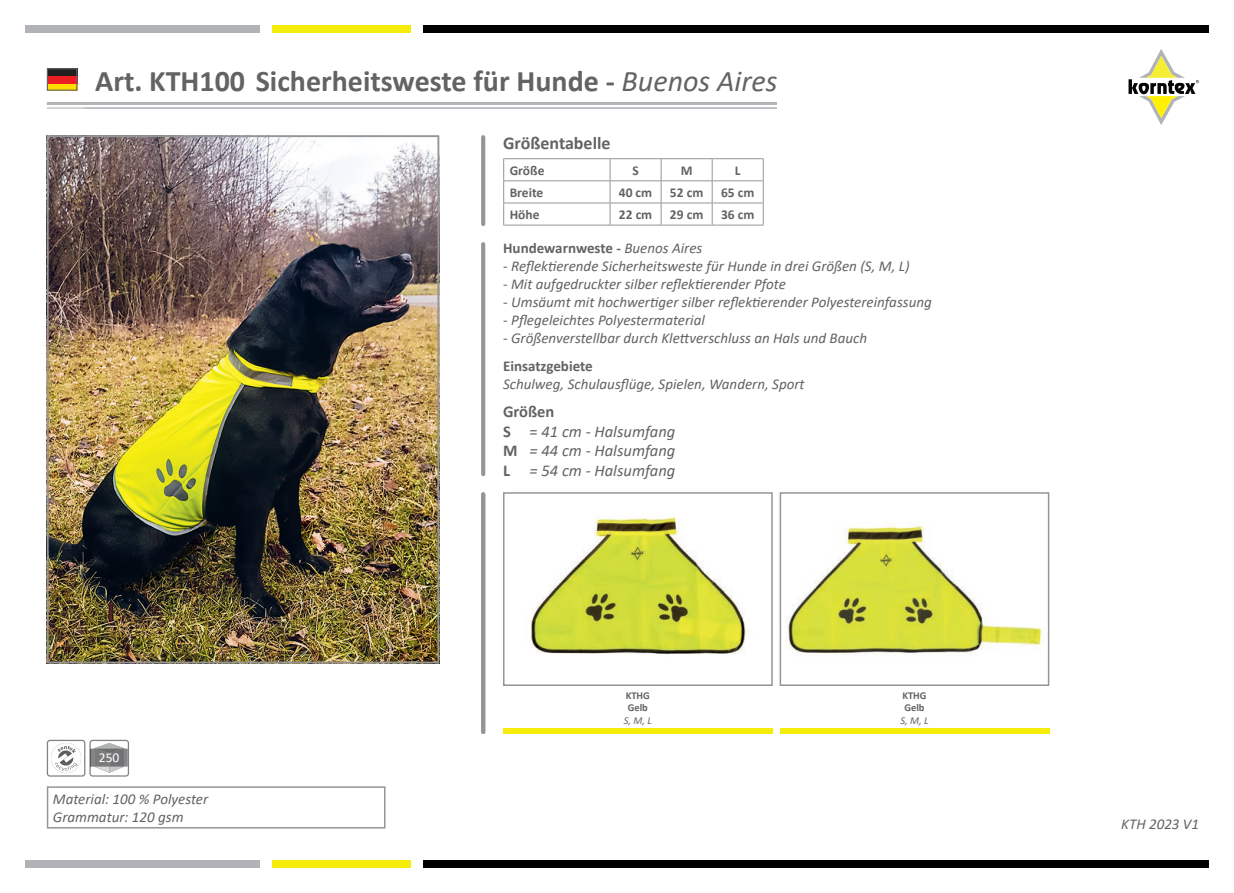
<style>
.page{position:relative;width:1234px;height:893px;background:#fff}
.page>*{position:absolute;margin:0;border:0;box-sizing:border-box;transform-origin:0 0}
.t1{font:700 30px "Calibri";color:#636366}
.t2{font:700 18px "Calibri";color:#636366}
.t3{font:italic 16.5px/19.8px "Calibri";color:#636366;text-align:justify}
.t4{font:700 16.5px/19.8px "Calibri";color:#636366}
.t5{font:italic 15px/18px "Calibri";color:#636366}
.t6{font:700 15px "Calibri";color:#636366}
.t7{font:700 13.5px "Calibri";color:#636366}
.t8{font:13.5px "Calibri";color:#fff}
.t9{font:700 10.5px "Calibri";color:#636366}
.t10{font:italic 10.5px "Calibri";color:#636366}
.s1{font-weight:400;font-style:italic}
.s2{font-style:normal}
</style>
<div class="page">
<div style="left:423px;top:26px;width:785px;height:7px;background:#000001"></div>
<div style="left:26px;top:26px;width:234px;height:7px;background:#b2b3b7"></div>
<div style="left:272px;top:26px;width:138px;height:7px;background:#f5ec09"></div>
<div style="left:423px;top:860px;width:785px;height:7px;background:#000001"></div>
<div style="left:26px;top:860px;width:234px;height:7px;background:#b2b3b7"></div>
<div style="left:272px;top:860px;width:138px;height:7px;background:#f5ec09"></div>
<svg style="left:1128px;top:49px;width:70px;height:76px"></svg>
<img style="left:50px;top:138px;width:386px;height:522px">
<div style="left:47px;top:135px;width:392px;height:528px;border:2px solid #939598"></div>
<svg style="left:481px;top:137px;width:4px;height:87px"></svg>
<svg style="left:481px;top:244px;width:4px;height:230px"></svg>
<hr style="left:503px;top:158px;width:107px;height:1px;background:#939598">
<hr style="left:610px;top:158px;width:51px;height:1px;background:#939598">
<hr style="left:661px;top:158px;width:51px;height:1px;background:#939598">
<hr style="left:503px;top:225px;width:107px;height:1px;background:#939598">
<hr style="left:610px;top:225px;width:51px;height:1px;background:#939598">
<hr style="left:661px;top:225px;width:51px;height:1px;background:#939598">
<hr style="left:712px;top:225px;width:51px;height:1px;background:#939598">
<hr style="left:712px;top:158px;width:51px;height:1px;background:#939598">
<svg style="left:503px;top:159px;width:260px;height:66px"></svg>
<hr style="left:712px;top:180px;width:51px;height:1px;background:#939598">
<hr style="left:481px;top:494px;width:4px;height:238px;background:#939598">
<img style="left:530px;top:515px;width:216px;height:139px">
<div style="left:503px;top:492px;width:269px;height:194px;border:2px solid #939598"></div>
<img style="left:786px;top:525px;width:256px;height:130px">
<div style="left:779px;top:492px;width:270px;height:194px;border:2px solid #939598"></div>
<div style="left:503px;top:729px;width:269px;height:5px;background:#f5ec09"></div>
<div style="left:779px;top:729px;width:270px;height:5px;background:#f5ec09"></div>
<hr style="left:47px;top:102px;width:729px;height:3px;background:#b2b3b7">
<hr style="left:47px;top:107px;width:729px;height:2px;background:#b2b3b7">
<svg style="left:51px;top:743px;width:30px;height:30px"></svg>
<div style="left:47px;top:740px;width:38px;height:37px;border:1px solid #808285;border-radius:3px"></div>
<svg style="left:89px;top:740px;width:40px;height:37px"></svg>
<div style="left:47px;top:786px;width:338px;height:42px;border:2px solid #939598"></div>
<div style="left:47px;top:68px;width:30px;height:8px;background:#231f20"></div>
<div style="left:47px;top:83px;width:30px;height:8px;background:#ffdc01"></div>
<div style="left:47px;top:76px;width:30px;height:7px;background:#ee1d23"></div>
<div style="left:47px;top:68px;width:30px;height:23px;border:1px solid #636366"></div>
<h1 class="t1" style="left:95px;top:60px;width:683px">Art. KTH100 Sicherheitsweste für Hunde - <span class="s1">Buenos Aires</span></h1>
<p class="t2" style="left:503px;top:130px;width:109px">Größentabelle</p>
<p class="t7" style="left:509px;top:161px;width:36px">Größe</p>
<p class="t7" style="left:632px;top:161px;width:8px">S</p>
<p class="t7" style="left:680px;top:161px;width:13px">M</p>
<p class="t7" style="left:734px;top:161px;width:7px">L</p>
<p class="t7" style="left:509px;top:183px;width:35px">Breite</p>
<p class="t7" style="left:618px;top:183px;width:35px">40 cm</p>
<p class="t7" style="left:669px;top:183px;width:35px">52 cm</p>
<p class="t7" style="left:721px;top:183px;width:35px">65 cm</p>
<p class="t7" style="left:509px;top:205px;width:31px">Höhe</p>
<p class="t7" style="left:618px;top:205px;width:35px">22 cm</p>
<p class="t7" style="left:669px;top:205px;width:35px">29 cm</p>
<p class="t7" style="left:721px;top:205px;width:35px">36 cm</p>
<p class="t6" style="left:503px;top:238px;width:201px">Hundewarnweste - <span class="s1">Buenos Aires</span></p>
<p class="t5" style="left:503px;top:257px;width:408px">- Reflektierende Sicherheitsweste für Hunde in drei Größen (S, M, L)</p>
<p class="t5" style="left:503px;top:275px;width:284px">- Mit aufgedruckter silber reflektierender Pfote</p>
<p class="t5" style="left:503px;top:293px;width:430px">- Umsäumt mit hochwertiger silber reflektierender Polyestereinfassung</p>
<p class="t5" style="left:503px;top:311px;width:203px">- Pflegeleichtes Polyestermaterial</p>
<p class="t5" style="left:503px;top:329px;width:365px">- Größenverstellbar durch Klettverschluss an Hals und Bauch</p>
<p class="t6" style="left:503px;top:355px;width:91px">Einsatzgebiete</p>
<p class="t5" style="left:503px;top:374px;width:303px">Schulweg, Schulausflüge, Spielen, Wandern, Sport</p>
<p class="t4" style="left:503px;top:401px;width:53px">Größen</p>
<p class="t4" style="left:503px;top:421px;width:16px">S<br>M<br>L</p>
<p class="t3" style="left:529px;top:421px;width:147px"><span class="s2">=</span> 41 cm - Halsumfang = 44 cm - Halsumfang = 54 cm - Halsumfang</p>
<p class="t8" style="left:99px;top:748px;width:22px">250</p>
<p class="t5" style="left:53px;top:789px;width:157px">Material: 100 % Polyester<br>Grammatur: 120 gsm</p>
<p class="t9" style="left:625px;top:688px;width:26px">KTHG</p>
<p class="t9" style="left:902px;top:688px;width:26px">KTHG</p>
<p class="t9" style="left:627px;top:700px;width:22px">Gelb</p>
<p class="t9" style="left:904px;top:700px;width:22px">Gelb</p>
<p class="t10" style="left:623px;top:713px;width:30px">S, M, L</p>
<p class="t10" style="left:900px;top:713px;width:30px">S, M, L</p>
<p class="t5" style="left:1120px;top:814px;width:79px">KTH 2023 V1</p>
</div>
